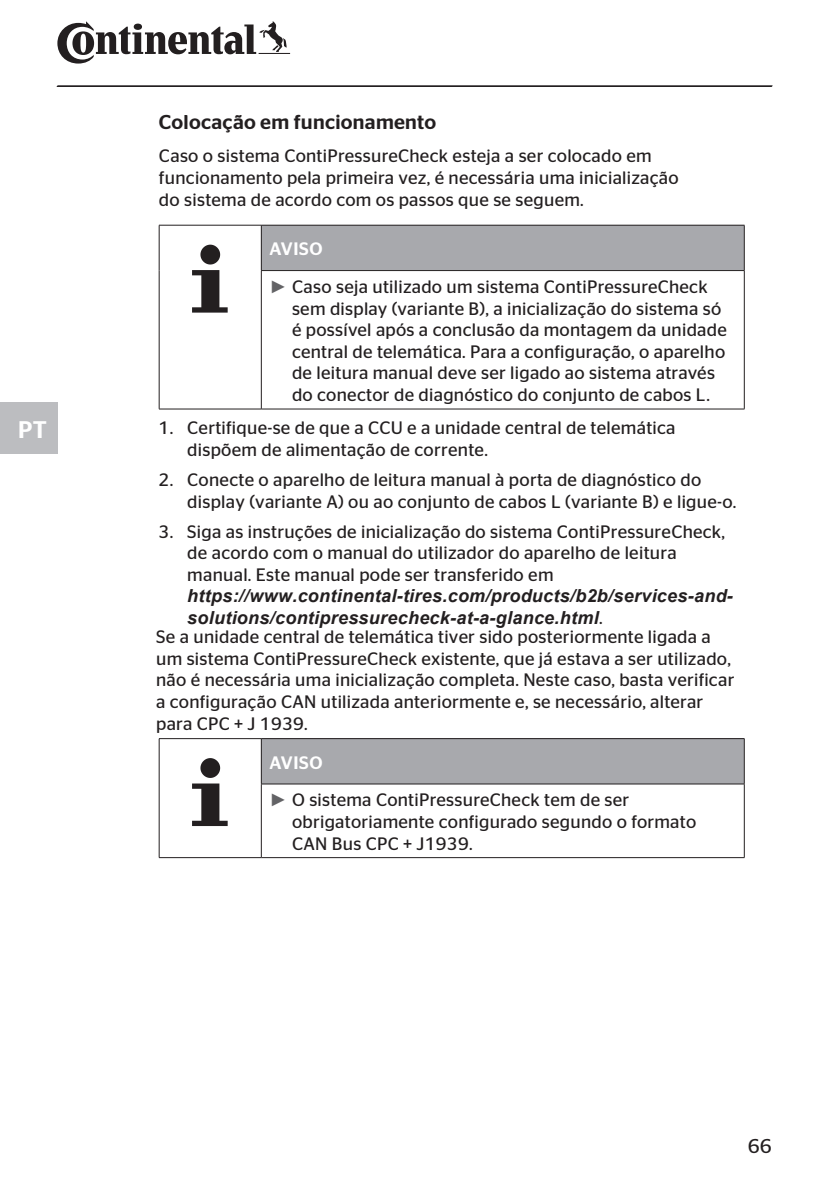
<style>
.page{position:relative;width:840px;height:1191px;background:#fff}
.page>*{position:absolute;margin:0;border:0;box-sizing:border-box;transform-origin:0 0}
.t1{font:500 24px "Continental Stag Sans";color:#fff}
.Überschrift_Kurzansl{font:500 20px "Continental Stag Sans";letter-spacing:.015em;color:#231f20}
.t2{font:20px "Continental Stag Sans";color:#231f20}
.Fließtext{font:18px/21.6px "Continental Stag Sans";letter-spacing:.015em;color:#231f20}
.WH_Hinweis{font:500 18px "Continental Stag Sans";letter-spacing:.035em;color:#fff}
.s1{font-family:"Arial";color:#636366}
.s2{font-family:"Arial";font-weight:700;font-style:italic}
</style>
<div class="page">
<hr style="left:57px;top:86px;width:714px;height:1px;background:#231f20">
<hr style="left:57px;top:85px;width:715px;height:1px;background:#231f20">
<svg style="left:57px;top:21px;width:233px;height:43px"></svg>
<div style="left:0;top:403px;width:58px;height:51px;background:#bcbdc0"></div>
<div style="left:261px;top:225px;width:482px;height:45px;background:#a8a9ad"></div>
<hr style="left:159px;top:409px;width:102px;height:1px;background:#231f20">
<hr style="left:159px;top:225px;width:102px;height:1px;background:#231f20">
<hr style="left:159px;top:225px;width:1px;height:45px;background:#231f20">
<hr style="left:159px;top:270px;width:1px;height:139px;background:#231f20">
<hr style="left:261px;top:271px;width:1px;height:138px;background:#231f20">
<hr style="left:743px;top:271px;width:1px;height:138px;background:#231f20">
<hr style="left:261px;top:409px;width:483px;height:1px;background:#231f20">
<hr style="left:261px;top:225px;width:483px;height:1px;background:#231f20">
<hr style="left:261px;top:225px;width:1px;height:45px;background:#231f20">
<hr style="left:743px;top:225px;width:1px;height:45px;background:#231f20">
<hr style="left:261px;top:270px;width:483px;height:1px;background:#231f20">
<svg style="left:200px;top:245px;width:20px;height:19px"></svg>
<svg style="left:192px;top:270px;width:35px;height:42px"></svg>
<div style="left:261px;top:738px;width:482px;height:46px;background:#a8a9ad"></div>
<hr style="left:159px;top:857px;width:102px;height:1px;background:#231f20">
<hr style="left:159px;top:738px;width:102px;height:1px;background:#231f20">
<hr style="left:159px;top:739px;width:1px;height:45px;background:#231f20">
<hr style="left:159px;top:784px;width:1px;height:73px;background:#231f20">
<hr style="left:261px;top:784px;width:1px;height:73px;background:#231f20">
<hr style="left:743px;top:784px;width:1px;height:73px;background:#231f20">
<hr style="left:261px;top:857px;width:483px;height:1px;background:#231f20">
<hr style="left:261px;top:738px;width:483px;height:1px;background:#231f20">
<hr style="left:261px;top:739px;width:1px;height:44px;background:#231f20">
<hr style="left:743px;top:739px;width:1px;height:44px;background:#231f20">
<hr style="left:261px;top:783px;width:483px;height:1px;background:#231f20">
<svg style="left:192px;top:758px;width:35px;height:68px"></svg>
<h1 class="t1" style="left:18px;top:415px;width:30px">PT</h1>
<p class="Überschrift_Kurzansl" style="left:159px;top:111px;width:279px">Colocação em funcionamento</p>
<p class="Fließtext" style="left:159px;top:145px;width:521px">Caso o sistema ContiPressureCheck esteja a ser colocado em funcionamento pela primeira vez, é necessária uma inicialização do sistema de acordo com os passos que se seguem.</p>
<p class="WH_Hinweis" style="left:269px;top:238px;width:55px">AVISO</p>
<p class="Fließtext" style="left:292px;top:276px;width:436px;text-indent:-23px"><span class="s1">►</span> Caso seja utilizado um sistema ContiPressureCheck sem display (variante B), a inicialização do sistema só é possível após a conclusão da montagem da unidade central de telemática. Para a configuração, o aparelho de leitura manual deve ser ligado ao sistema através do conector de diagnóstico do conjunto de cabos L.</p>
<p class="Fließtext" style="left:187px;top:417px;width:489px;text-indent:-29px">1. Certifique-se de que a CCU e a unidade central de telemática dispõem de alimentação de corrente.</p>
<p class="Fließtext" style="left:187px;top:469px;width:550px;text-indent:-29px">2. Conecte o aparelho de leitura manual à porta de diagnóstico do display (variante A) ou ao conjunto de cabos L (variante B) e ligue-o.</p>
<p class="Fließtext" style="left:187px;top:520px;width:547px;text-indent:-29px">3. Siga as instruções de inicialização do sistema ContiPressureCheck, de acordo com o manual do utilizador do aparelho de leitura manual. Este manual pode ser transferido em <span class="s2">https://www.continental-tires.com/products/b2b/services-and&shy;solutions/contipressurecheck-at-a-glance.html</span>.</p>
<p class="Fließtext" style="left:156px;top:626px;width:579px">Se a unidade central de telemática tiver sido posteriormente ligada a um sistema ContiPressureCheck existente, que já estava a ser utilizado, não é necessária uma inicialização completa. Neste caso, basta verificar a configuração CAN utilizada anteriormente e, se necessário, alterar para CPC + J 1939.</p>
<p class="WH_Hinweis" style="left:269px;top:752px;width:55px">AVISO</p>
<p class="Fließtext" style="left:292px;top:789px;width:405px;text-indent:-23px"><span class="s1">►</span> O sistema ContiPressureCheck tem de ser obrigatoriamente configurado segundo o formato<br>CAN Bus CPC + J1939.</p>
<p class="t2" style="left:747px;top:1134px;width:25px">66</p>
</div>
